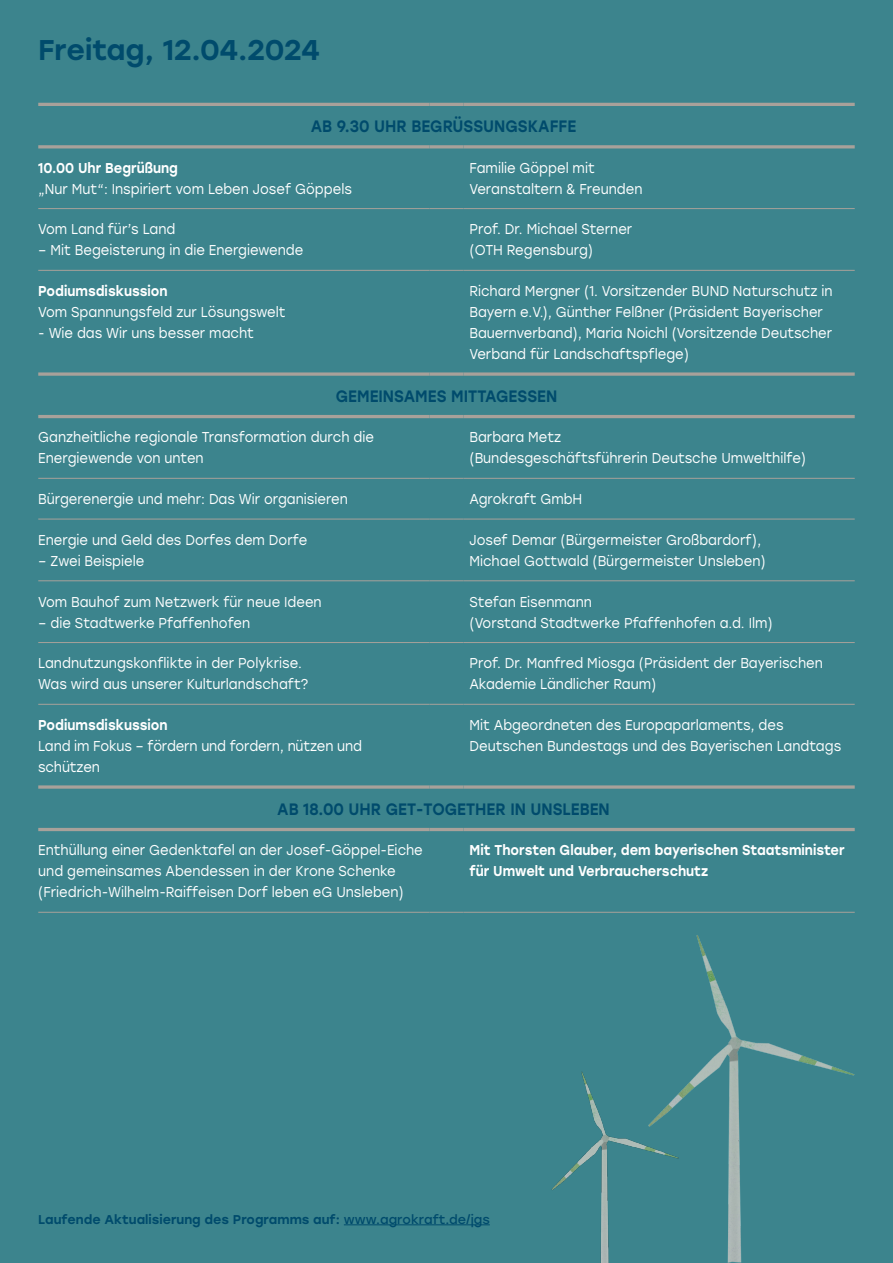
<style>
.page{position:relative;width:893px;height:1263px;background:#3c848d}
.page>*{position:absolute;margin:0;border:0;box-sizing:border-box;transform-origin:0 0}
.t1{font:500 28.5px "Stolzl";color:#004b6c}
.t2{font:500 16.5px "Stolzl";color:#004b6c;scale:.92 1}
.t3{font:14.25px/21px "Stolzl";color:#fff;scale:.92 1}
.t4{font:500 14.25px/21px "Stolzl";color:#fff;scale:.92 1}
.t5{font:500 12.75px "Stolzl";color:#004b6c}
.s1{font-weight:400}
</style>
<div class="page">
<hr style="left:38px;top:912px;width:391px;height:1px;background:#a8a19a">
<hr style="left:429px;top:912px;width:34px;height:1px;background:#a8a19a">
<hr style="left:463px;top:912px;width:392px;height:1px;background:#a8a19a">
<hr style="left:38px;top:208px;width:391px;height:1px;background:#a8a19a">
<hr style="left:429px;top:208px;width:34px;height:1px;background:#a8a19a">
<hr style="left:463px;top:208px;width:392px;height:1px;background:#a8a19a">
<hr style="left:38px;top:478px;width:391px;height:1px;background:#a8a19a">
<hr style="left:429px;top:478px;width:34px;height:1px;background:#a8a19a">
<hr style="left:463px;top:478px;width:392px;height:1px;background:#a8a19a">
<hr style="left:38px;top:519px;width:391px;height:1px;background:#a8a19a">
<hr style="left:429px;top:519px;width:34px;height:1px;background:#a8a19a">
<hr style="left:463px;top:519px;width:392px;height:1px;background:#a8a19a">
<hr style="left:38px;top:580px;width:391px;height:1px;background:#a8a19a">
<hr style="left:429px;top:580px;width:34px;height:1px;background:#a8a19a">
<hr style="left:463px;top:580px;width:392px;height:1px;background:#a8a19a">
<hr style="left:38px;top:642px;width:391px;height:1px;background:#a8a19a">
<hr style="left:429px;top:642px;width:34px;height:1px;background:#a8a19a">
<hr style="left:463px;top:642px;width:392px;height:1px;background:#a8a19a">
<hr style="left:38px;top:704px;width:391px;height:1px;background:#a8a19a">
<hr style="left:429px;top:704px;width:34px;height:1px;background:#a8a19a">
<hr style="left:463px;top:704px;width:392px;height:1px;background:#a8a19a">
<hr style="left:38px;top:103px;width:391px;height:3px;background:#a8a19a">
<hr style="left:429px;top:103px;width:34px;height:3px;background:#a8a19a">
<hr style="left:463px;top:103px;width:392px;height:3px;background:#a8a19a">
<hr style="left:38px;top:145px;width:391px;height:3px;background:#a8a19a">
<hr style="left:429px;top:145px;width:34px;height:3px;background:#a8a19a">
<hr style="left:463px;top:145px;width:392px;height:3px;background:#a8a19a">
<svg style="left:38px;top:372px;width:391px;height:4px;background:#939b97"></svg>
<svg style="left:429px;top:372px;width:34px;height:4px"></svg>
<svg style="left:463px;top:372px;width:392px;height:4px;background:#939b97"></svg>
<hr style="left:38px;top:415px;width:391px;height:3px;background:#a8a19a">
<hr style="left:429px;top:415px;width:34px;height:3px;background:#a8a19a">
<hr style="left:463px;top:415px;width:392px;height:3px;background:#a8a19a">
<svg style="left:38px;top:785px;width:391px;height:4px;background:#939b97"></svg>
<svg style="left:429px;top:785px;width:34px;height:4px"></svg>
<svg style="left:463px;top:785px;width:392px;height:4px;background:#939b97"></svg>
<hr style="left:38px;top:828px;width:391px;height:3px;background:#a8a19a">
<hr style="left:429px;top:828px;width:34px;height:3px;background:#a8a19a">
<hr style="left:463px;top:828px;width:392px;height:3px;background:#a8a19a">
<hr style="left:38px;top:270px;width:391px;height:1px;background:#a8a19a">
<hr style="left:429px;top:270px;width:34px;height:1px;background:#a8a19a">
<hr style="left:463px;top:270px;width:392px;height:1px;background:#a8a19a">
<hr style="left:344px;top:1224px;width:146px;height:1px;background:#004b6c">
<img style="left:639px;top:911px;width:216px;height:352px">
<img style="left:551px;top:1056px;width:136px;height:207px">
<h1 class="t1" style="left:38px;top:30px;width:283px">Freitag, 12.04.2024</h1>
<p class="t2" style="left:311px;top:114px;width:290px">AB 9.30 UHR BEGRÜSSUNGSKAFFE</p>
<p class="t4" style="left:38px;top:156px;width:153px">10.00 Uhr Begrüßung</p>
<p class="t3" style="left:38px;top:178px;width:342px">„Nur Mut“: Inspiriert vom Leben Josef Göppels</p>
<p class="t3" style="left:38px;top:218px;width:151px">Vom Land für’s Land</p>
<p class="t3" style="left:38px;top:239px;width:290px">– Mit Begeisterung in die Energiewende</p>
<p class="t3" style="left:469px;top:157px;width:190px">Familie Göppel mit<br>Veranstaltern &amp; Freunden</p>
<p class="t3" style="left:469px;top:218px;width:178px">Prof. Dr. Michael Sterner (OTH Regensburg)</p>
<p class="t4" style="left:38px;top:280px;width:142px">Podiumsdiskussion</p>
<p class="t3" style="left:38px;top:301px;width:270px">Vom Spannungsfeld zur Lösungswelt</p>
<p class="t3" style="left:38px;top:322px;width:236px">- Wie das Wir uns besser macht</p>
<p class="t3" style="left:469px;top:280px;width:396px">Richard Mergner (1. Vorsitzender BUND Naturschutz in Bayern e.V.), Günther Felßner (Präsident Bayerischer Bauernverband), Maria Noichl (Vorsitzende Deutscher Verband für Landschaftspflege)</p>
<p class="t2" style="left:336px;top:384px;width:242px">GEMEINSAMES MITTAGESSEN</p>
<p class="t3" style="left:38px;top:426px;width:366px">Ganzheitliche regionale Transformation durch die<br>Energiewende von unten</p>
<p class="t3" style="left:469px;top:426px;width:367px">Barbara Metz<br>(Bundesgeschäftsführerin Deutsche Umwelthilfe)</p>
<p class="t3" style="left:38px;top:488px;width:338px">Bürgerenergie und mehr: Das Wir organisieren</p>
<p class="t3" style="left:469px;top:488px;width:124px">Agrokraft GmbH</p>
<p class="t3" style="left:38px;top:529px;width:294px">Energie und Geld des Dorfes dem Dorfe</p>
<p class="t3" style="left:38px;top:550px;width:117px">– Zwei Beispiele</p>
<p class="t3" style="left:469px;top:529px;width:323px">Josef Demar (Bürgermeister Großbardorf),<br>Michael Gottwald (Bürgermeister Unsleben)</p>
<p class="t3" style="left:38px;top:591px;width:310px">Vom Bauhof zum Netzwerk für neue Ideen</p>
<p class="t3" style="left:38px;top:612px;width:232px">– die Stadtwerke Pfaffenhofen</p>
<p class="t3" style="left:469px;top:591px;width:331px">Stefan Eisenmann<br>(Vorstand Stadtwerke Pfaffenhofen a.d. Ilm)</p>
<p class="t3" style="left:38px;top:652px;width:295px">Landnutzungskonflikte in der Polykrise.<br>Was wird aus unserer Kulturlandschaft?</p>
<p class="t3" style="left:469px;top:652px;width:386px">Prof. Dr. Manfred Miosga (Präsident der Bayerischen<br>Akademie Ländlicher Raum)</p>
<p class="t4" style="left:38px;top:714px;width:142px">Podiumsdiskussion</p>
<p class="t3" style="left:38px;top:735px;width:353px">Land im Fokus – fördern und fordern, nützen und schützen</p>
<p class="t3" style="left:469px;top:714px;width:405px">Mit Abgeordneten des Europaparlaments, des<br>Deutschen Bundestags und des Bayerischen Landtags</p>
<p class="t2" style="left:277px;top:797px;width:363px">AB 18.00 UHR GET-TOGETHER IN UNSLEBEN</p>
<p class="t3" style="left:38px;top:839px;width:419px">Enthüllung einer Gedenktafel an der Josef-Göppel-Eiche und gemeinsames Abendessen in der Krone Schenke (Friedrich-Wilhelm-Raiffeisen Dorf leben eG Unsleben)</p>
<p class="t4" style="left:469px;top:839px;width:409px">Mit Thorsten Glauber, dem bayerischen Staatsminister für Umwelt und Verbraucherschutz</p>
<p class="t5" style="left:38px;top:1210px;width:453px">Laufende Aktualisierung des Programms auf: <span class="s1">www.agrokraft.de/jgs</span></p>
</div>
